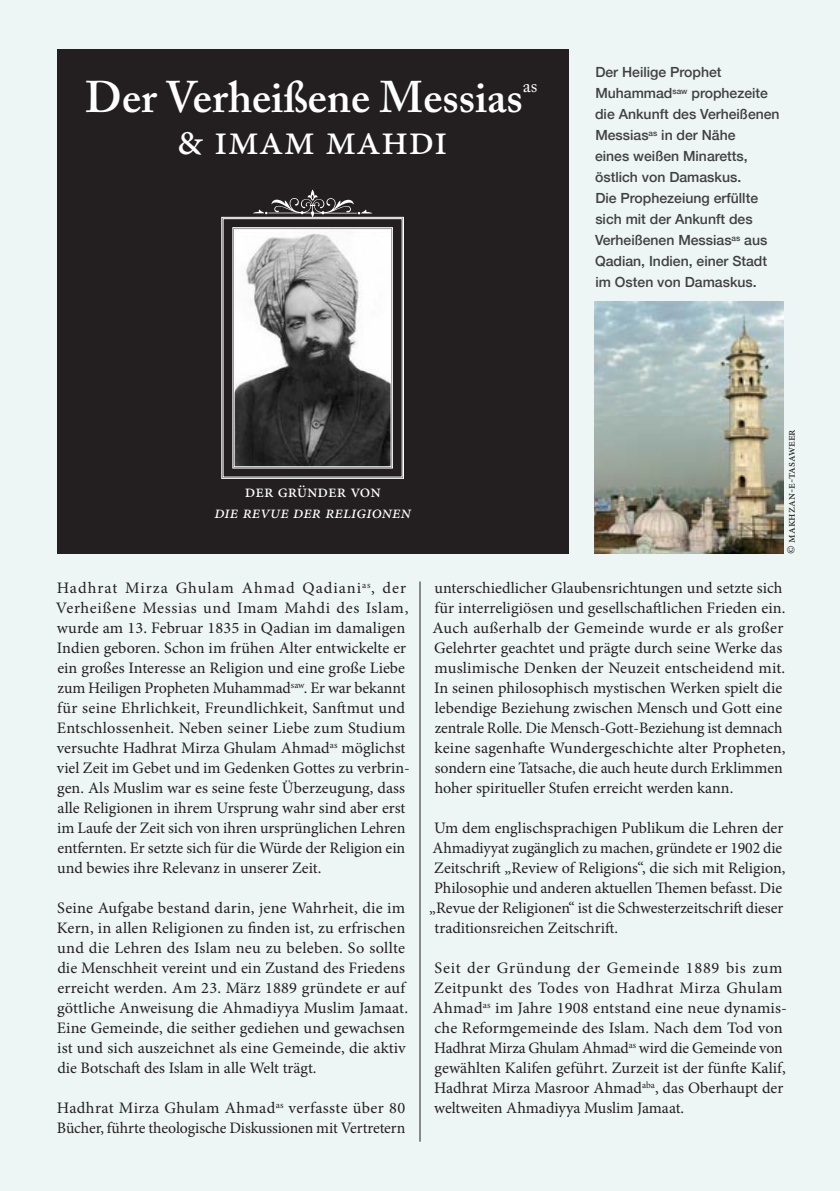
<style>
.page{position:relative;width:840px;height:1191px;background:#fff}
.page>*{position:absolute;margin:0;border:0;box-sizing:border-box;transform-origin:0 0}
.t1{font:600 44px "Adobe Caslon Pro";color:#fff}
.t2{font:44px "Minion Pro";color:#fff}
.t3{font:18.6px "Adobe Caslon Pro";color:#fff}
.t4{font:italic 18px "Minion Pro";color:#fff}
.t5{font:18px "Minion Pro";color:#fff}
.t6{font:16px/20px "Minion Pro";letter-spacing:.005em;color:#231f20}
.t7{font:500 14px/21px "Helvetica Neue";color:#414042}
.t8{font:12px "Minion Pro";color:#231f20}
</style>
<div class="page">
<div style="left:0;top:0;width:839px;height:1191px;background:#edf6f4"></div>
<div style="left:57px;top:49px;width:511px;height:504px;background:#231f20"></div>
<img style="left:594px;top:301px;width:188px;height:252px">
<svg style="left:221px;top:217px;width:183px;height:262px"></svg>
<svg style="left:222px;top:218px;width:180px;height:260px"></svg>
<svg style="left:252px;top:189px;width:120px;height:29px"></svg>
<hr style="left:419px;top:581px;width:1px;height:560px;background:#231f20">
<h1 class="t1" style="left:85px;top:71px;width:439px">Der Verheißene Messias</h1>
<p class="t3" style="left:522px;top:74px;width:16px">as</p>
<h1 class="t2" style="left:177px;top:111px;width:272px">&amp; imam mahdi</h1>
<p class="t5" style="left:245px;top:479px;width:137px">der gründer von</p>
<p class="t4" style="left:214px;top:500px;width:198px">die revue der religionen</p>
<p class="t7" style="left:594px;top:61px;width:186px">Der Heilige Prophet<br>Muhammad<sup>saw</sup> prophezeite die Ankunft des Verheißenen<br>Messias<sup>as</sup> in der Nähe<br>eines weißen Minaretts, östlich von Damaskus.<br>Die Prophezeiung erfüllte sich mit der Ankunft des<br>Verheißenen Messias<sup>as</sup> aus<br>Qadian, Indien, einer Stadt im Osten von Damaskus.</p>
<p class="t8" style="left:782px;top:554px;width:126px;rotate:-90deg">© makhzan-e-tasaweer</p>
<p class="t6" style="left:56px;top:578px;width:355px">Hadhrat Mirza Ghulam Ahmad Qadiani<sup>as</sup>, der Verheißene Messias und Imam Mahdi des Islam, wurde am 13. Februar 1835 in Qadian im damaligen Indien geboren. Schon im frühen Alter entwickelte er ein großes Interesse an Religion und eine große Liebe zum Heiligen Propheten Muhammad<sup>saw</sup>. Er war bekannt für seine Ehrlichkeit, Freundlichkeit, Sanftmut und Entschlossenheit. Neben seiner Liebe zum Studium versuchte Hadhrat Mirza Ghulam Ahmad<sup>as</sup> möglichst viel Zeit im Gebet und im Gedenken Gottes zu verbrin&shy;gen. Als Muslim war es seine feste Überzeugung, dass alle Religionen in ihrem Ursprung wahr sind aber erst im Laufe der Zeit sich von ihren ursprünglichen Lehren entfernten. Er setzte sich für die Würde der Religion ein und bewies ihre Relevanz in unserer Zeit.</p>
<p class="t6" style="left:57px;top:898px;width:352px">Seine Aufgabe bestand darin, jene Wahrheit, die im Kern, in allen Religionen zu finden ist, zu erfrischen und die Lehren des Islam neu zu beleben. So sollte die Menschheit vereint und ein Zustand des Friedens erreicht werden. Am 23. März 1889 gründete er auf göttliche Anweisung die Ahmadiyya Muslim Jamaat.<br>Eine Gemeinde, die seither gediehen und gewachsen ist und sich auszeichnet als eine Gemeinde, die aktiv die Botschaft des Islam in alle Welt trägt.</p>
<p class="t6" style="left:57px;top:1098px;width:350px">Hadhrat Mirza Ghulam Ahmad<sup>as</sup> verfasste über 80<br>Bücher, führte theologische Diskussionen mit Vertretern</p>
<p class="t6" style="left:432px;top:578px;width:354px">unterschiedlicher Glaubensrichtungen und setzte sich für interreligiösen und gesellschaftlichen Frieden ein.<br>Auch außerhalb der Gemeinde wurde er als großer Gelehrter geachtet und prägte durch seine Werke das muslimische Denken der Neuzeit entscheidend mit.<br>In seinen philosophisch mystischen Werken spielt die lebendige Beziehung zwischen Mensch und Gott eine zentrale Rolle. Die Mensch-Gott-Beziehung ist demnach keine sagenhafte Wundergeschichte alter Propheten, sondern eine Tatsache, die auch heute durch Erklimmen hoher spiritueller Stufen erreicht werden kann.</p>
<p class="t6" style="left:434px;top:818px;width:351px">Um dem englischsprachigen Publikum die Lehren der</p>
<p class="t6" style="left:432px;top:838px;width:351px">Ahmadiyyat zugänglich zu machen, gründete er 1902 die</p>
<p class="t6" style="left:434px;top:858px;width:353px">Zeitschrift „Review of Religions“, die sich mit Religion,</p>
<p class="t6" style="left:434px;top:878px;width:349px">Philosophie und anderen aktuellen Themen befasst. Die</p>
<p class="t6" style="left:429px;top:898px;width:355px">„Revue der Religionen“ ist die Schwesterzeitschrift dieser</p>
<p class="t6" style="left:434px;top:918px;width:185px">traditionsreichen Zeitschrift.</p>
<p class="t6" style="left:432px;top:958px;width:356px">Seit der Gründung der Gemeinde 1889 bis zum Zeitpunkt des Todes von Hadhrat Mirza Ghulam Ahmad<sup>as</sup> im Jahre 1908 entstand eine neue dynamis&shy;che Reformgemeinde des Islam. Nach dem Tod von Hadhrat Mirza Ghulam Ahmad<sup>as</sup> wird die Gemeinde von gewählten Kalifen geführt. Zurzeit ist der fünfte Kalif, Hadhrat Mirza Masroor Ahmad<sup>aba</sup>, das Oberhaupt der weltweiten Ahmadiyya Muslim Jamaat.</p>
</div>
